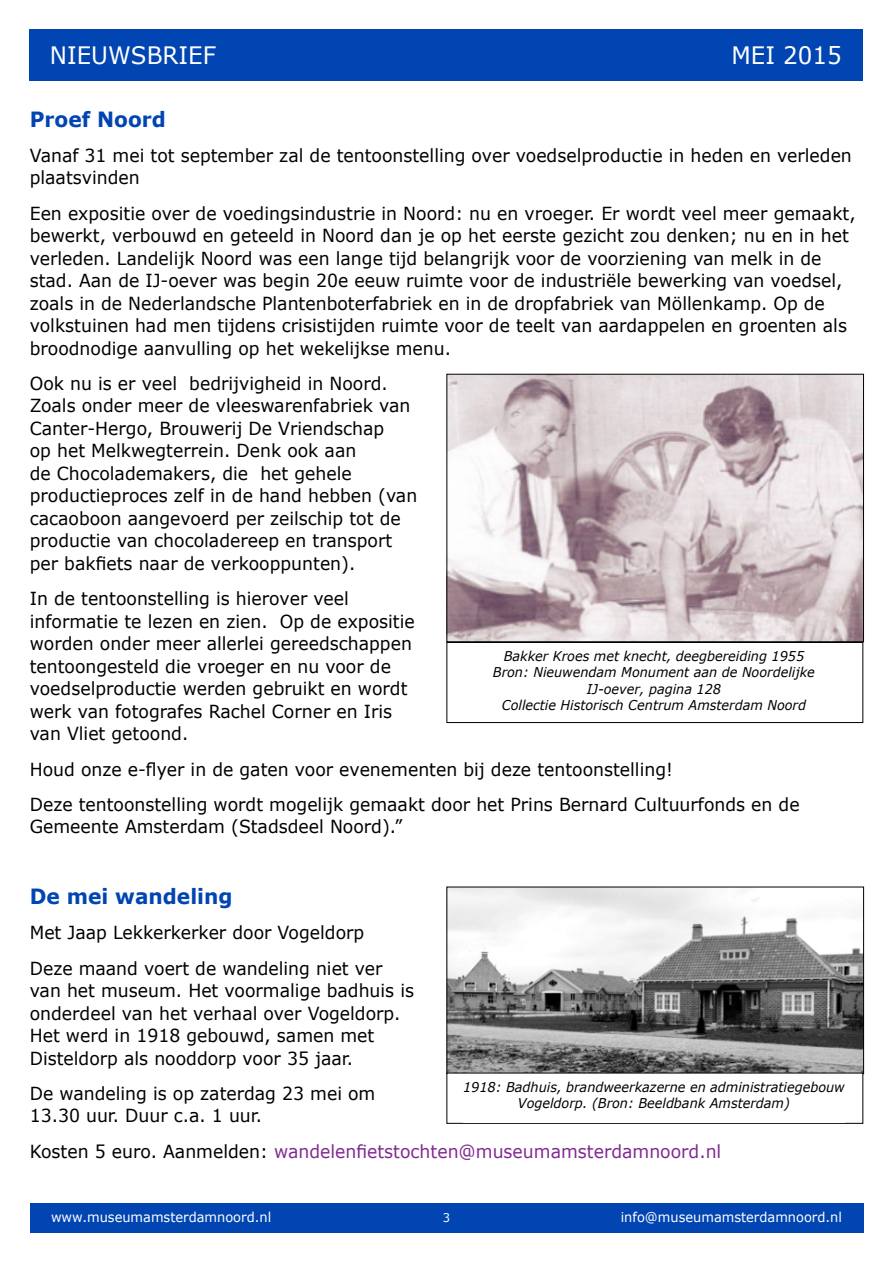
<style>
.page{position:relative;width:893px;height:1263px;background:#fff}
.page>*{position:absolute;margin:0;border:0;box-sizing:border-box;transform-origin:0 0}
.t1{font:24px "Verdana";color:#fff;scale:.96 1}
.t2{font:700 21px "Verdana";color:#0145b2;scale:.96 1}
.t3{font:18px/22.5px "Verdana";color:#000;scale:.96 1}
.t4{font:18px "Verdana";color:#812990;scale:.96 1}
.t5{font:italic 13.5px/16.5px "Verdana";color:#000;text-align:center;scale:.95 1}
.t6{font:13.5px "Verdana";color:#fff;scale:.96 1}
.t7{font:12px "Verdana";color:#fff;scale:.96 1}
.s1{color:#000}
</style>
<div class="page">
<div style="left:30px;top:30px;width:833px;height:51px;background:#0145b2"></div>
<div style="left:30px;top:1203px;width:833px;height:30px;background:#0145b2"></div>
<img style="left:448px;top:376px;width:414px;height:264px">
<div style="left:446px;top:374px;width:418px;height:268px;border:1px solid #000"></div>
<div style="left:446px;top:642px;width:417px;height:81px;border:1px solid #000"></div>
<img style="left:448px;top:889px;width:414px;height:183px">
<div style="left:446px;top:887px;width:418px;height:187px;border:1px solid #000"></div>
<div style="left:446px;top:1073px;width:417px;height:51px;border:1px solid #000"></div>
<h1 class="t1" style="left:50px;top:40px;width:175px">NIEUWSBRIEF</h1>
<h1 class="t1" style="left:731px;top:40px;width:116px">MEI 2015</h1>
<p class="t2" style="left:30px;top:105px;width:143px">Proef Noord</p>
<p class="t3" style="left:30px;top:144px;width:858px">Vanaf 31 mei tot september zal de tentoonstelling over voedselproductie in heden en verleden plaatsvinden</p>
<p class="t3" style="left:30px;top:202px;width:862px">Een expositie over de voedingsindustrie in Noord: nu en vroeger. Er wordt veel meer gemaakt, bewerkt, verbouwd en geteeld in Noord dan je op het eerste gezicht zou denken; nu en in het verleden. Landelijk Noord was een lange tijd belangrijk voor de voorziening van melk in de stad. Aan de IJ-oever was begin 20e eeuw ruimte voor de industriële bewerking van voedsel, zoals in de Nederlandsche Plantenboterfabriek en in de dropfabriek van Möllenkamp. Op de volkstuinen had men tijdens crisistijden ruimte voor de teelt van aardappelen en groenten als broodnodige aanvulling op het wekelijkse menu.</p>
<p class="t3" style="left:30px;top:372px;width:405px">Ook nu is er veel bedrijvigheid in Noord.<br>Zoals onder meer de vleeswarenfabriek van Canter-Hergo, Brouwerij De Vriendschap<br>op het Melkwegterrein. Denk ook aan<br>de Chocolademakers, die het gehele productieproces zelf in de hand hebben (van cacaoboon aangevoerd per zeilschip tot de productie van chocoladereep en transport per bakfiets naar de verkooppunten).</p>
<p class="t3" style="left:30px;top:588px;width:403px">In de tentoonstelling is hierover veel informatie te lezen en zien. Op de expositie worden onder meer allerlei gereedschappen tentoongesteld die vroeger en nu voor de voedselproductie werden gebruikt en wordt werk van fotografes Rachel Corner en Iris van Vliet getoond.</p>
<p class="t3" style="left:30px;top:752px;width:803px;line-height:35.2px">Houd onze e-flyer in de gaten voor evenementen bij deze tentoonstelling!<br>Deze tentoonstelling wordt mogelijk gemaakt door het Prins Bernard Cultuurfonds en de</p>
<p class="t3" style="left:30px;top:816px;width:390px">Gemeente Amsterdam (Stadsdeel Noord).”</p>
<p class="t5" style="left:493px;top:648px;width:340px">Bakker Kroes met knecht, deegbereiding 1955<br>Bron: Nieuwendam Monument aan de Noordelijke IJ-oever, pagina 128<br>Collectie Historisch Centrum Amsterdam Noord</p>
<p class="t2" style="left:30px;top:883px;width:213px">De mei wandeling</p>
<p class="t3" style="left:30px;top:915px;width:369px;line-height:35.2px">Met Jaap Lekkerkerker door Vogeldorp<br>Deze maand voert de wandeling niet ver</p>
<p class="t3" style="left:30px;top:979px;width:402px">van het museum. Het voormalige badhuis is onderdeel van het verhaal over Vogeldorp.<br>Het werd in 1918 gebouwd, samen met Disteldorp als nooddorp voor 35 jaar.</p>
<p class="t3" style="left:30px;top:1082px;width:362px">De wandeling is op zaterdag 23 mei om<br>13.30 uur. Duur c.a. 1 uur.</p>
<p class="t4" style="left:30px;top:1139px;width:722px"><span class="s1">Kosten 5 euro. Aanmelden:</span> wandelenfietstochten@museumamsterdamnoord.nl</p>
<p class="t5" style="left:463px;top:1078px;width:403px">1918: Badhuis, brandweerkazerne en administratiegebouw<br>Vogeldorp. (Bron: Beeldbank Amsterdam)</p>
<p class="t6" style="left:51px;top:1209px;width:231px">www.museumamsterdamnoord.nl</p>
<p class="t7" style="left:443px;top:1210px;width:9px">3</p>
<p class="t6" style="left:621px;top:1209px;width:232px">info@museumamsterdamnoord.nl</p>
</div>
